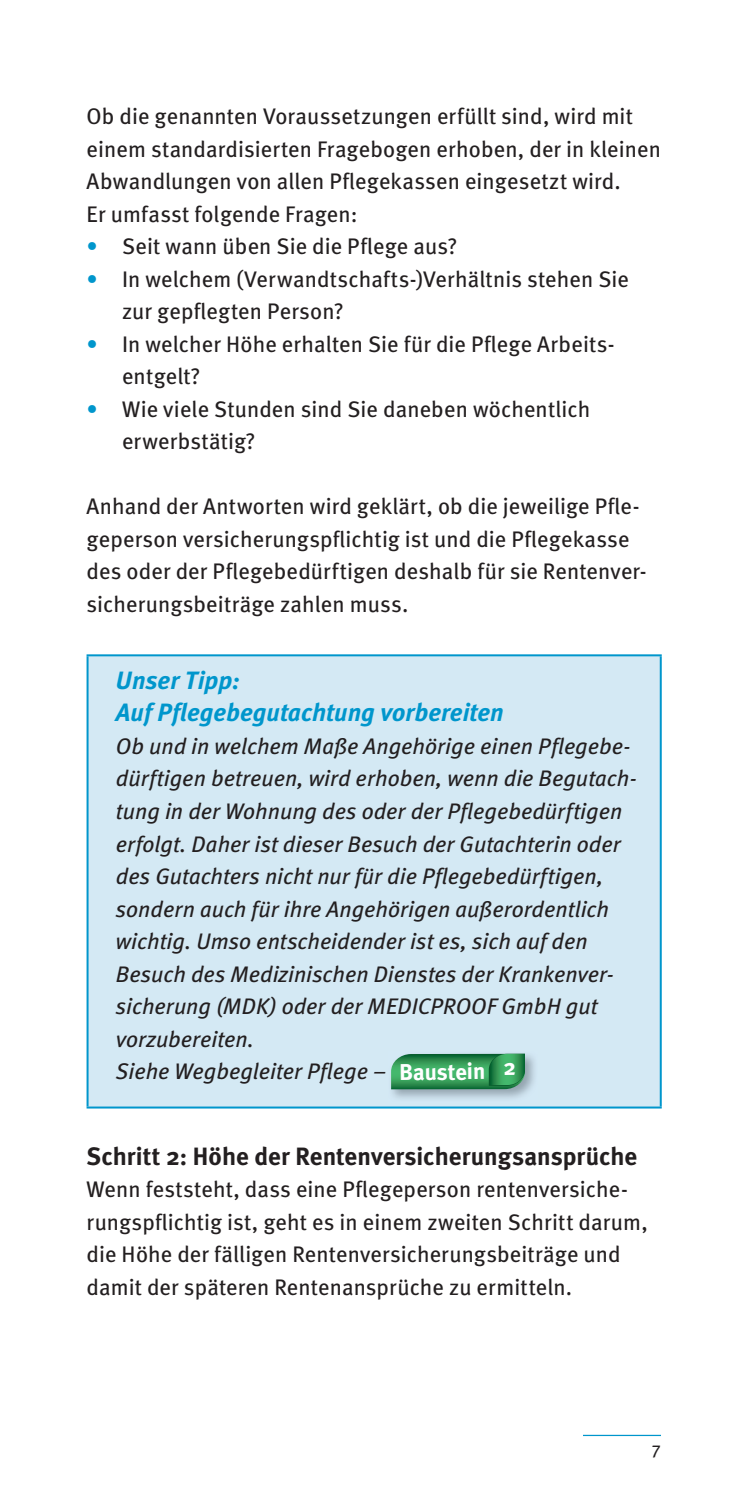
<style>
.page{position:relative;width:747px;height:1492px;background:#fff}
.page>*{position:absolute;margin:0;border:0;box-sizing:border-box;transform-origin:0 0}
.t1{font:700 25px "Meta";color:#231f20}
.t2{font:italic 700 25px/32.5px "Meta";letter-spacing:.005em;color:#0096cc}
.t3{font:700 22.75px "Meta";color:#fff}
.t4{font:22.5px/32.5px "Meta";letter-spacing:.005em;color:#231f20}
.t5{font:italic 22.5px/32.5px "Meta";color:#231f20}
.t6{font:17.5px "Meta Plus Book Caps";color:#231f20}
.s1{color:#0096cc}
</style>
<div class="page">
<hr style="left:583px;top:1434px;width:78px;height:1px;background:#0096cc">
<div style="left:87px;top:655px;width:573px;height:452px;background:#d4e9f4"></div>
<hr style="left:86px;top:654px;width:575px;height:2px;background:#0096cc">
<hr style="left:86px;top:656px;width:2px;height:450px;background:#0096cc">
<hr style="left:659px;top:656px;width:2px;height:450px;background:#0096cc">
<hr style="left:86px;top:1106px;width:575px;height:2px;background:#0096cc">
<svg style="left:391px;top:1053px;width:134px;height:36px;background:#399b5d"></svg>
<p class="t4" style="left:86px;top:100px;width:576px">Ob die genannten Voraussetzungen erfüllt sind, wird mit einem standardisierten Fragebogen erhoben, der in kleinen Abwandlungen von allen Pflegekassen eingesetzt wird.<br>Er umfasst folgende Fragen:</p>
<p class="t4" style="left:86px;top:230px;width:372px"><span class="s1">•</span> Seit wann üben Sie die Pflege aus?</p>
<p class="t4" style="left:122px;top:262px;width:508px;text-indent:-35px"><span class="s1">•</span> In welchem (Verwandtschafts-)Verhältnis stehen Sie zur gepflegten Person?</p>
<p class="t4" style="left:122px;top:327px;width:494px;text-indent:-35px"><span class="s1">•</span> In welcher Höhe erhalten Sie für die Pflege Arbeits&shy;entgelt?</p>
<p class="t4" style="left:122px;top:392px;width:470px;text-indent:-35px"><span class="s1">•</span> Wie viele Stunden sind Sie daneben wöchentlich erwerbstätig?</p>
<p class="t4" style="left:86px;top:489px;width:561px">Anhand der Antworten wird geklärt, ob die jeweilige Pfle&shy;geperson versicherungspflichtig ist und die Pflegekasse des oder der Pflegebedürftigen deshalb für sie Rentenver&shy;sicherungsbeiträge zahlen muss.</p>
<p class="t2" style="left:116px;top:663px;width:389px">Unser Tipp:<br>Auf Pflegebegutachtung vorbereiten</p>
<p class="t5" style="left:116px;top:729px;width:522px">Ob und in welchem Maße Angehörige einen Pflegebe&shy;dürftigen betreuen, wird erhoben, wenn die Begutach&shy;tung in der Wohnung des oder der Pflegebedürftigen erfolgt. Daher ist dieser Besuch der Gutachterin oder des Gutachters nicht nur für die Pflegebedürftigen, sondern auch für ihre Angehörigen außerordentlich wichtig. Umso entscheidender ist es, sich auf den Besuch des Medizinischen Dienstes der Krankenver&shy;sicherung (MDK) oder der MEDICPROOF GmbH gut vorzubereiten.<br>Siehe Wegbegleiter Pflege –</p>
<p class="t3" style="left:399px;top:1058px;width:118px;rotate:-1deg">Baustein 2</p>
<p class="t1" style="left:86px;top:1140px;width:552px">Schritt 2: Höhe der Rentenversicherungsansprüche</p>
<p class="t4" style="left:86px;top:1172px;width:562px">Wenn feststeht, dass eine Pflegeperson rentenversiche&shy;rungspflichtig ist, geht es in einem zweiten Schritt darum, die Höhe der fälligen Rentenversicherungsbeiträge und damit der späteren Rentenansprüche zu ermitteln.</p>
<p class="t6" style="left:651px;top:1440px;width:11px">7</p>
</div>
